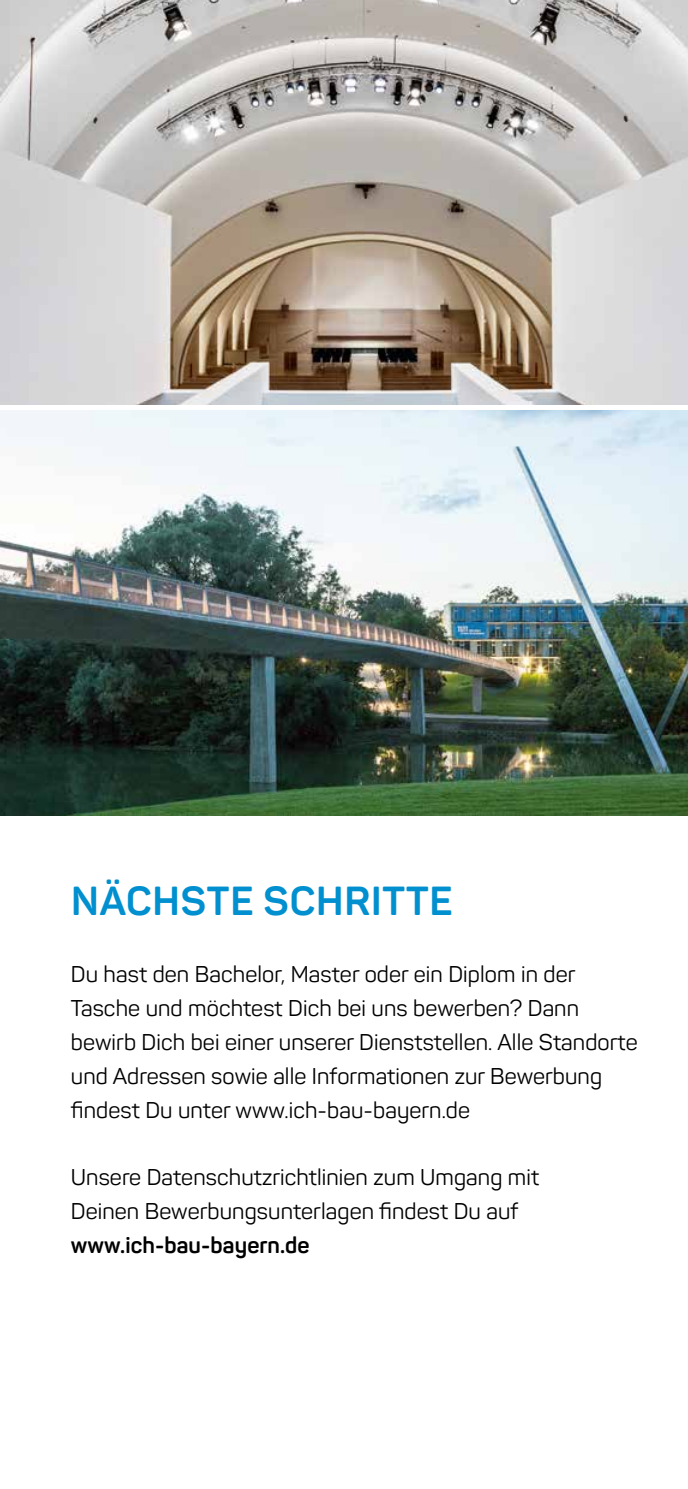
<style>
.page{position:relative;width:688px;height:1489px;background:#fff}
.page>*{position:absolute;margin:0;border:0;box-sizing:border-box;transform-origin:0 0}
.t1{font:700 40px "Panton";letter-spacing:.02em;color:#008fcf}
.t2{font:22.5px/33.8px "Panton";letter-spacing:.005em;color:#000}
.t3{font:700 22.5px "Panton";letter-spacing:.005em;color:#000}
</style>
<div class="page">
<img style="left:0;top:411px;width:687px;height:404px">
<img style="left:0;top:0;width:687px;height:404px">
<h1 class="t1" style="left:71px;top:875px;width:383px">NÄCHSTE SCHRITTE</h1>
<p class="t2" style="left:71px;top:957px;width:568px">Du hast den Bachelor, Master oder ein Diplom in der Tasche und möchtest Dich bei uns bewerben? Dann bewirb Dich bei einer unserer Dienststellen. Alle Standorte und Adressen sowie alle Informationen zur Bewerbung findest Du unter www.ich-bau-bayern.de</p>
<p class="t2" style="left:71px;top:1160px;width:469px">Unsere Datenschutzrichtlinien zum Umgang mit<br>Deinen Bewerbungsunterlagen findest Du auf</p>
<p class="t3" style="left:71px;top:1230px;width:240px">www.ich-bau-bayern.de</p>
</div>
